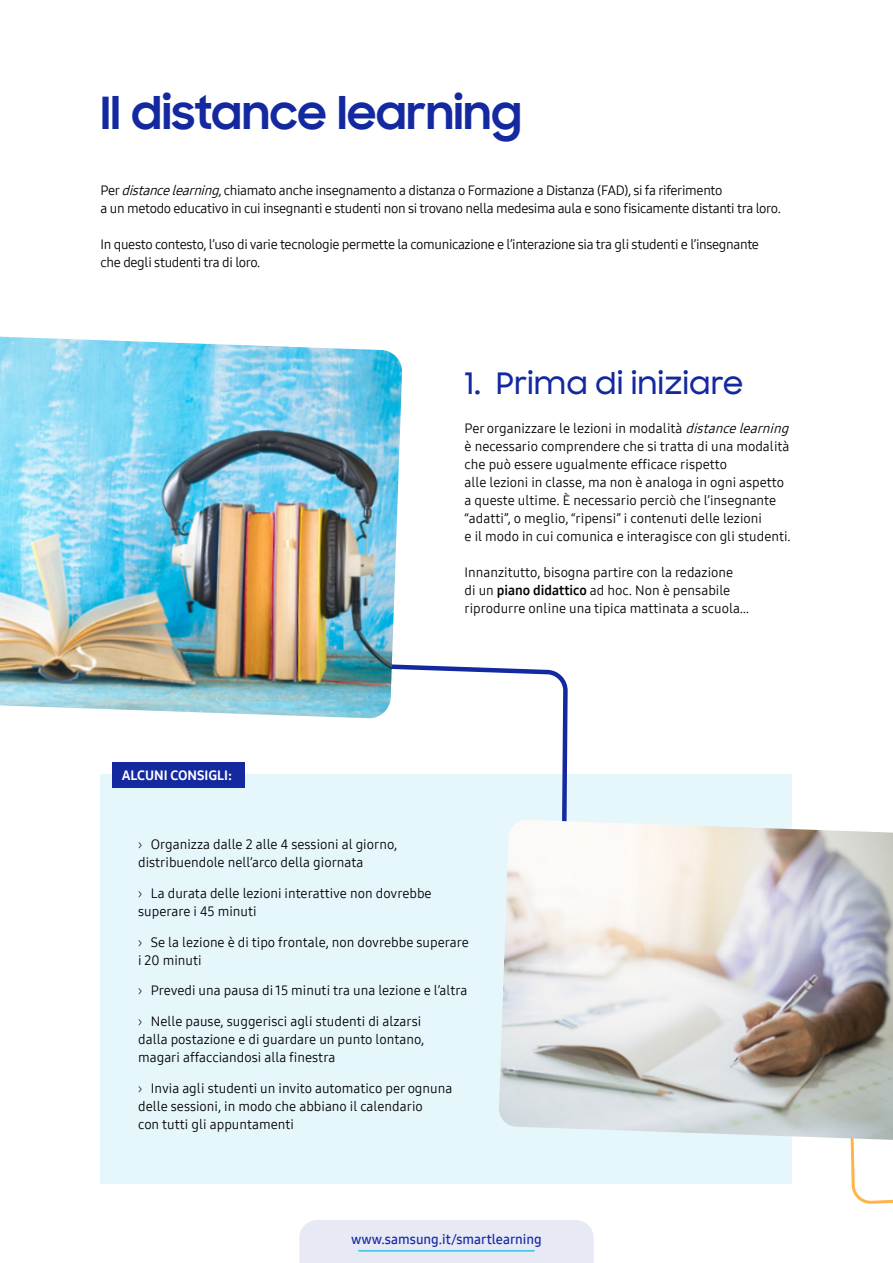
<style>
.page{position:relative;width:893px;height:1263px;background:#fff}
.page>*{position:absolute;margin:0;border:0;box-sizing:border-box;transform-origin:0 0}
.t1{font:700 45px "Samsung Sharp Sans";color:#1428a0}
.t2{font:500 30px "Samsung Sharp Sans";color:#1428a0}
.t3{font:13.5px/18px "Samsung One 400";color:#000}
.t4{font:13.5px "Samsung One 400";letter-spacing:-.025em;color:#000}
.t5{font:13.5px "Samsung One 600";color:#1428a0}
.t6{font:13.5px "Samsung One 800";color:#fff}
.s1{font-style:italic}
.s2{font-family:"Samsung One 700"}
.s3{font-family:"Samsung One 300 C"}
</style>
<div class="page">
<svg style="left:850px;top:1140px;width:43px;height:64px"></svg>
<div style="left:101px;top:774px;width:691px;height:410px;background:#e6f7fc"></div>
<svg style="left:402px;top:664px;width:166px;height:156px"></svg>
<img style="left:499px;top:820px;width:394px;height:320px">
<img style="left:0;top:337px;width:402px;height:382px">
<div style="left:112px;top:762px;width:133px;height:25px;background:#1428a0"></div>
<div style="left:299px;top:1220px;width:295px;height:43px;background:#e7e9f5"></div>
<hr style="left:358px;top:1250px;width:177px;height:1px;background:#00b3e3">
<p class="t1" style="left:101px;top:80px;width:423px">Il distance learning</p>
<p class="t4" style="left:101px;top:182px;width:623px">Per <span class="s1">distancelearning</span>, chiamato anche insegnamento a distanza o Formazione a Distanza (FAD), si fa riferimento</p>
<p class="t4" style="left:101px;top:200px;width:682px">a un metodo educativo in cui insegnanti e studenti non si trovano nella medesima aula e sono fisicamente distanti tra loro.</p>
<p class="t4" style="left:101px;top:236px;width:660px">In questo contesto, l’uso di varie tecnologie permette la comunicazione e l’interazione sia tra gli studenti e l’insegnante</p>
<p class="t4" style="left:101px;top:254px;width:161px">che degli studenti tra di loro.</p>
<p class="t2" style="left:465px;top:361px;width:280px">1. Prima di iniziare</p>
<p class="t6" style="left:122px;top:766px;width:112px">ALCUNI CONSIGLI:</p>
<p class="t3" style="left:465px;top:419px;width:330px">Per organizzare le lezioni in modalità <span class="s1">distancelearning</span></p>
<p class="t3" style="left:465px;top:437px;width:327px">è necessario comprendere che si tratta di una modalità che può essere ugualmente efficace rispetto<br>alle lezioni in classe, ma non è analoga in ogni aspetto a queste ultime. È necessario perciò che l’insegnante “adatti”, o meglio, “ripensi” i contenuti delle lezioni</p>
<p class="t3" style="left:465px;top:527px;width:328px">e il modo in cui comunica e interagisce con gli studenti.</p>
<p class="t3" style="left:465px;top:563px;width:270px">Innanzitutto, bisogna partire con la redazione</p>
<p class="t3" style="left:465px;top:581px;width:286px">di un <span class="s2">piano didattico</span> ad hoc. Non è pensabile riprodurre online una tipica mattinata a scuola…</p>
<p class="t3" style="left:138px;top:835px;width:261px"><span class="s3">›</span> Organizza dalle 2 alle 4 sessioni al giorno, distribuendole nell’arco della giornata</p>
<p class="t3" style="left:138px;top:884px;width:295px"><span class="s3">›</span> La durata delle lezioni interattive non dovrebbe superare i 45 minuti</p>
<p class="t3" style="left:138px;top:933px;width:332px"><span class="s3">›</span> Se la lezione è di tipo frontale, non dovrebbe superare i 20 minuti</p>
<p class="t3" style="left:138px;top:981px;width:331px"><span class="s3">›</span> Prevedi una pausa di 15 minuti tra una lezione e l’altra</p>
<p class="t3" style="left:138px;top:1012px;width:288px"><span class="s3">›</span> Nelle pause, suggerisci agli studenti di alzarsi dalla postazione e di guardare un punto lontano, magari affacciandosi alla finestra</p>
<p class="t3" style="left:138px;top:1079px;width:316px"><span class="s3">›</span> Invia agli studenti un invito automatico per ognuna delle sessioni, in modo che abbiano il calendario<br>con tutti gli appuntamenti</p>
<p class="t5" style="left:351px;top:1231px;width:192px">www.samsung.it/smartlearning</p>
</div>
